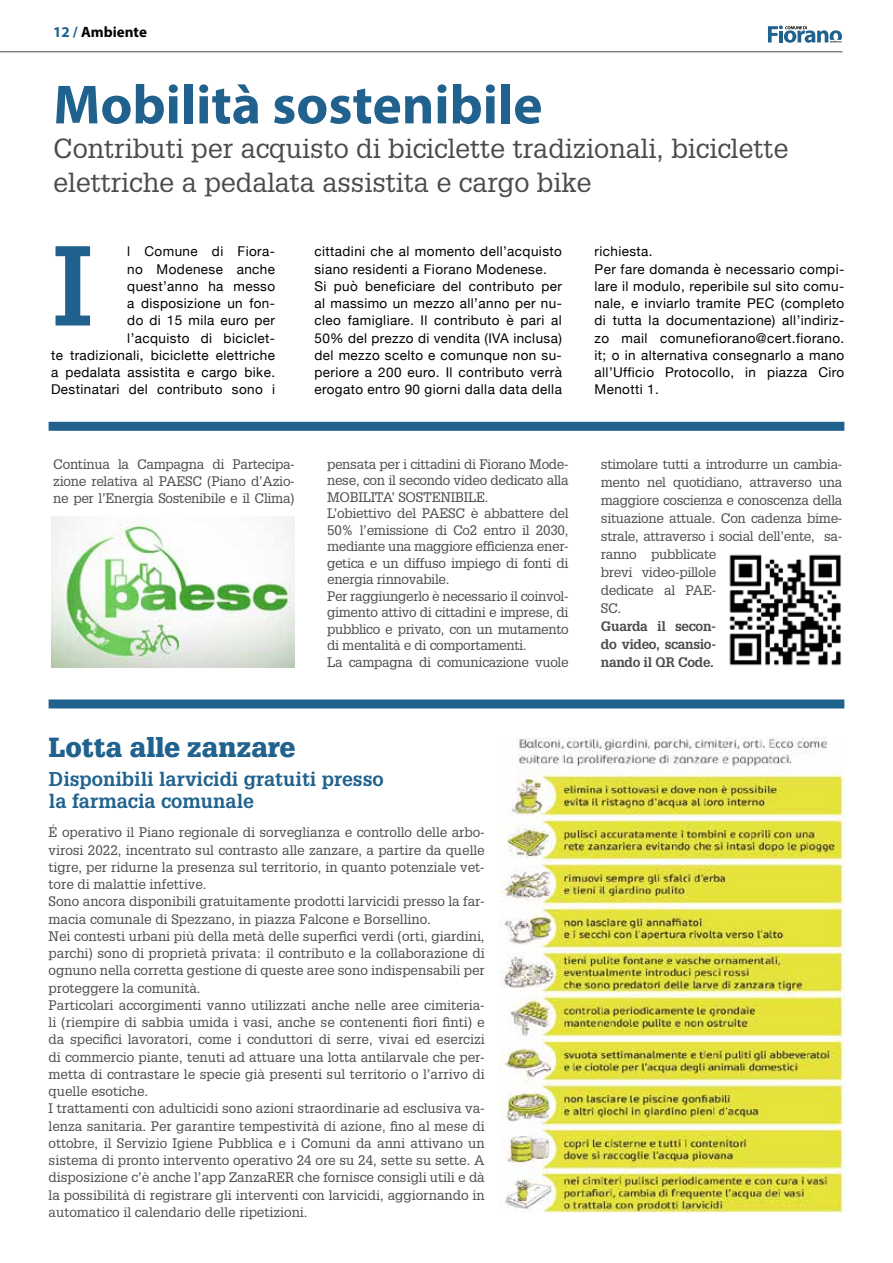
<style>
.page{position:relative;width:893px;height:1263px;background:#fff}
.page>*{position:absolute;margin:0;border:0;box-sizing:border-box;transform-origin:0 0}
.t1{font:700 110.7px "Glypha";color:#20628d}
.t2{font:700 55.5px "Myriad Pro";color:#20628d}
.t3{font:27px/34.5px "Glypha";color:#4b4b4d}
.t4{font:900 27px "Glypha";color:#20628d}
.t5{font:700 19.5px/22.5px "Glypha";color:#20628d}
.t6{font:700 15px "Myriad Pro";color:#000}
.t7{font:13.5px/17.2px "Glypha";color:#4b4b4d}
.t8{font:13.5px/17.2px "Helvetica Neue";letter-spacing:.03em;color:#000}
.t9{font:13.5px/16.5px "Glypha";letter-spacing:-.02em;color:#4b4b4d}
.t10{font:700 13.5px/18px "Glypha";letter-spacing:-.02em;color:#4b4b4d;text-align:justify}
.s1{color:#20628d}
</style>
<div class="page">
<svg style="left:768px;top:26px;width:74px;height:17px"></svg>
<hr style="left:0;top:52px;width:842px;height:1px;background:#4b4b4d">
<div style="left:49px;top:699px;width:795px;height:9px;background:#20628d"></div>
<div style="left:49px;top:422px;width:795px;height:9px;background:#20628d"></div>
<img style="left:499px;top:737px;width:345px;height:475px">
<img style="left:51px;top:516px;width:244px;height:152px">
<img style="left:729px;top:554px;width:112px;height:112px">
<p class="t6" style="left:53px;top:22px;width:95px"><span class="s1">12 /</span> Ambiente</p>
<h2 class="t2" style="left:53px;top:68px;width:491px">Mobilità sostenibile</h2>
<h3 class="t3" style="left:53px;top:130px;width:736px">Contributi per acquisto di biciclette tradizionali, biciclette elettriche a pedalata assistita e cargo bike</h3>
<h1 class="t1" style="left:53px;top:217px;width:40px">I</h1>
<p class="t8" style="left:314px;top:244px;width:249px">cittadini che al momento dell’acquisto siano residenti a Fiorano Modenese.<br>Si può beneficiare del contributo per al massimo un mezzo all’anno per nu&shy;cleo famigliare. Il contributo è pari al 50% del prezzo di vendita (IVA inclusa) del mezzo scelto e comunque non su&shy;periore a 200 euro. Il contributo verrà erogato entro 90 giorni dalla data della</p>
<p class="t8" style="left:595px;top:244px;width:251px">richiesta.<br>Per fare domanda è necessario compi&shy;lare il modulo, reperibile sul sito comu&shy;nale, e inviarlo tramite PEC (completo di tutta la documentazione) all’indiriz&shy;zo mail comunefiorano@cert.fiorano. it; o in alternativa consegnarlo a mano all’Ufficio Protocollo, in piazza Ciro Menotti 1.</p>
<p class="t8" style="left:51px;top:244px;width:226px;text-align:right">l Comune di Fiora-<br>no Modenese anche<br>quest’anno ha messo<br>a disposizione un fon-<br>do di 15 mila euro per<br>l’acquisto di biciclet-<br>te tradizionali, biciclette elettriche a pedalata assistita e cargo bike.<br>Destinatari del contributo sono i</p>
<p class="t7" style="left:53px;top:455px;width:243px;text-align:justify">Continua la Campagna di Partecipa&shy;zione relativa al PAESC (Piano d’Azio&shy;ne per l’Energia Sostenibile e il Clima)</p>
<p class="t9" style="left:327px;top:456px;width:243px">pensata per i cittadini di Fiorano Mode&shy;nese, con il secondo video dedicato alla MOBILITA’ SOSTENIBILE.<br>L’obiettivo del PAESC è abbattere del 50% l’emissione di Co2 entro il 2030, mediante una maggiore efficienza ener&shy;getica e un diffuso impiego di fonti di energia rinnovabile.<br>Per raggiungerlo è necessario il coinvol&shy;gimento attivo di cittadini e imprese, di pubblico e privato, con un mutamento di mentalità e di comportamenti.<br>La campagna di comunicazione vuole</p>
<p class="t9" style="left:601px;top:455px;width:243px;line-height:18px">stimolare tutti a introdurre un cambia&shy;mento nel quotidiano, attraverso una maggiore coscienza e conoscenza della situazione attuale. Con cadenza bime&shy;strale, attraverso i social dell’ente, sa&shy;ranno pubblicate<br>brevi video-pillole<br>dedicate al PAE-<br>SC.</p>
<p class="t10" style="left:601px;top:617px;width:117px">Guarda il secon&shy;do video, scansio&shy;nando il QR Code.</p>
<h3 class="t4" style="left:49px;top:731px;width:247px">Lotta alle zanzare</h3>
<h3 class="t5" style="left:49px;top:767px;width:336px">Disponibili larvicidi gratuiti presso la farmacia comunale</h3>
<p class="t7" style="left:49px;top:824px;width:438px">É operativo il Piano regionale di sorveglianza e controllo delle arbo&shy;virosi 2022, incentrato sul contrasto alle zanzare, a partire da quelle tigre, per ridurne la presenza sul territorio, in quanto potenziale vet&shy;tore di malattie infettive.<br>Sono ancora disponibili gratuitamente prodotti larvicidi presso la far&shy;macia comunale di Spezzano, in piazza Falcone e Borsellino.<br>Nei contesti urbani più della metà delle superfici verdi (orti, giardini, parchi) sono di proprietà privata: il contributo e la collaborazione di ognuno nella corretta gestione di queste aree sono indispensabili per proteggere la comunità.<br>Particolari accorgimenti vanno utilizzati anche nelle aree cimiteria&shy;li (riempire di sabbia umida i vasi, anche se contenenti fiori finti) e da specifici lavoratori, come i conduttori di serre, vivai ed esercizi di commercio piante, tenuti ad attuare una lotta antilarvale che per&shy;metta di contrastare le specie già presenti sul territorio o l’arrivo di quelle esotiche.<br>I trattamenti con adulticidi sono azioni straordinarie ad esclusiva va&shy;lenza sanitaria. Per garantire tempestività di azione, fino al mese di ottobre, il Servizio Igiene Pubblica e i Comuni da anni attivano un sistema di pronto intervento operativo 24 ore su 24, sette su sette. A disposizione c’è anche l’app ZanzaRER che fornisce consigli utili e dà la possibilità di registrare gli interventi con larvicidi, aggiornando in automatico il calendario delle ripetizioni.</p>
</div>
